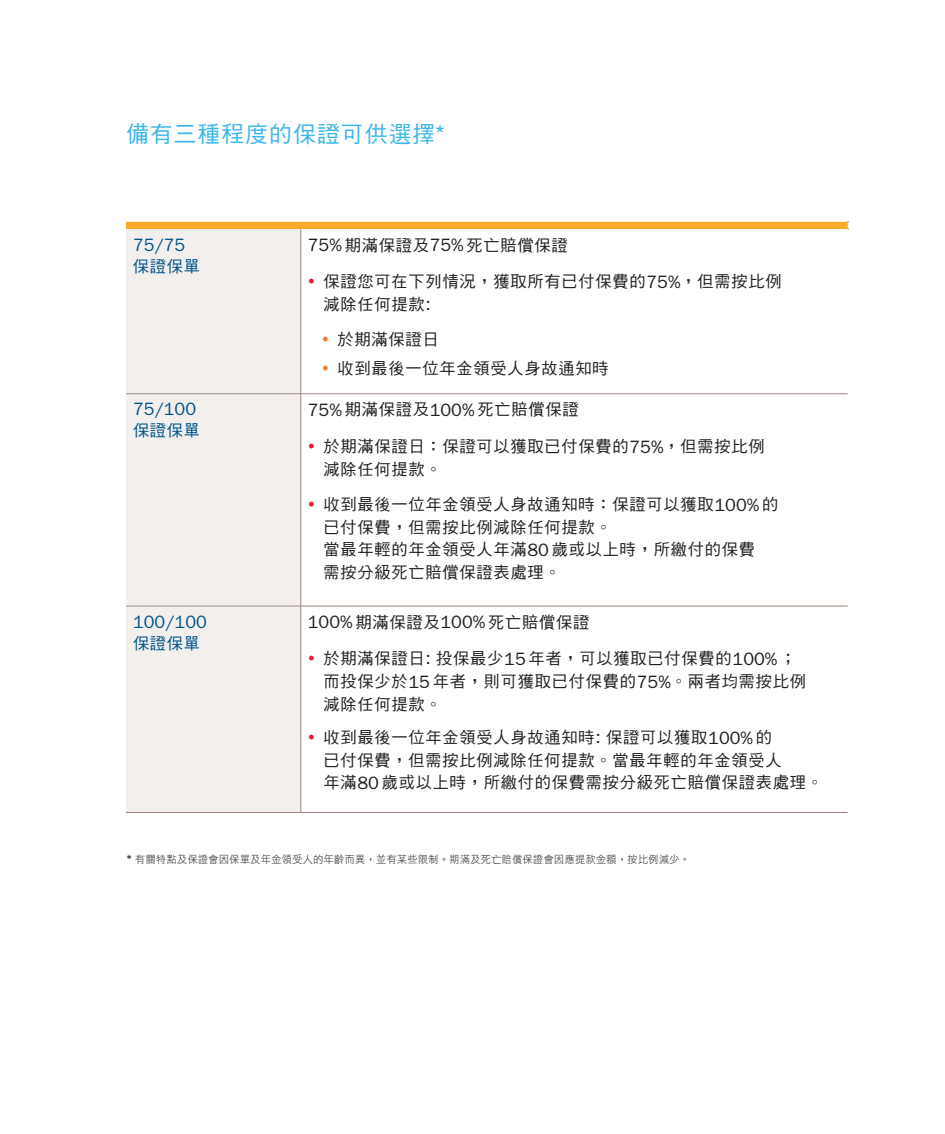
<style>
.page{position:relative;width:945px;height:1134px;background:#fff}
.page>*{position:absolute;margin:0;border:0;box-sizing:border-box;transform-origin:0 0}
.t1{font:22.75px "DF Hei Md HK BF";letter-spacing:.05em;color:#3bb7e9}
.t2{font:17.85px "Franklin Gothic";color:#005589}
.t3{font:16.1px/22.8px "DF Hei Md HK BF";letter-spacing:.05em;color:#231f20}
.t4{font:16.1px "DF Hei Md HK BF";letter-spacing:.05em;color:#005589}
.t5{font:10.5px "DF Li Hei Lt HK BF";letter-spacing:.05em;color:#231f20;scale:.95 1}
.s1{font-family:"Franklin Gothic";font-size:17.85px}
.s2{font-family:"Franklin Got Cd ITC";font-size:12.25px}
</style>
<div class="page">
<div style="left:126px;top:230px;width:175px;height:582px;background:#f3efed"></div>
<hr style="left:126px;top:606px;width:175px;height:1px;background:#9a887e">
<hr style="left:301px;top:606px;width:547px;height:1px;background:#9a887e">
<hr style="left:126px;top:812px;width:175px;height:1px;background:#9a887e">
<hr style="left:301px;top:812px;width:547px;height:1px;background:#9a887e">
<hr style="left:126px;top:393px;width:175px;height:1px;background:#9a887e">
<hr style="left:301px;top:393px;width:547px;height:1px;background:#9a887e">
<svg style="left:126px;top:222px;width:723px;height:8px;background:#fab341"></svg>
<hr style="left:301px;top:229px;width:1px;height:165px;background:#9a887e">
<hr style="left:301px;top:394px;width:1px;height:212px;background:#9a887e">
<hr style="left:301px;top:606px;width:1px;height:206px;background:#9a887e">
<h1 class="t1" style="left:126px;top:123px;width:321px">備有三種程度的保證可供選擇*</h1>
<p class="t2" style="left:133px;top:234px;width:54px">75/75</p>
<p class="t4" style="left:133px;top:258px;width:69px">保證保單</p>
<p class="t3" style="left:308px;top:234px;width:261px"><span class="s1">75%</span> 期滿保證及<span class="s1">75%</span> 死亡賠償保證</p>
<p class="t3" style="left:324px;top:271px;width:460px">保證您可在下列情況，獲取所有已付保費的<span class="s1">75%</span>，但需按比例減除任何提款<span class="s1">:</span></p>
<p class="t3" style="left:338px;top:326px;width:273px;line-height:28.9px">於期滿保證日<br>收到最後一位年金領受人身故通知時</p>
<p class="t2" style="left:133px;top:399px;width:65px">75/100</p>
<p class="t4" style="left:133px;top:422px;width:69px">保證保單</p>
<p class="t3" style="left:308px;top:399px;width:272px"><span class="s1">75%</span> 期滿保證及<span class="s1">100%</span> 死亡賠償保證</p>
<p class="t3" style="left:324px;top:435px;width:443px">於期滿保證日：保證可以獲取已付保費的<span class="s1">75%</span>，但需按比例減除任何提款。</p>
<p class="t3" style="left:324px;top:493px;width:456px">收到最後一位年金領受人身故通知時：保證可以獲取<span class="s1">100%</span> 的已付保費，但需按比例減除任何提款。<br>當最年輕的年金領受人年滿<span class="s1">80</span> 歲或以上時，所繳付的保費<br>需按分級死亡賠償保證表處理。</p>
<p class="t2" style="left:133px;top:611px;width:75px">100/100</p>
<p class="t4" style="left:133px;top:635px;width:69px">保證保單</p>
<p class="t3" style="left:308px;top:611px;width:283px"><span class="s1">100%</span> 期滿保證及<span class="s1">100%</span> 死亡賠償保證</p>
<p class="t3" style="left:324px;top:648px;width:484px">於期滿保證日<span class="s1">:</span> 投保最少<span class="s1">15</span> 年者，可以獲取已付保費的<span class="s1">100%</span> ；而投保少於<span class="s1">15</span> 年者，則可獲取已付保費的<span class="s1">75%</span>。兩者均需按比例減除任何提款。</p>
<p class="t3" style="left:324px;top:726px;width:501px">收到最後一位年金領受人身故通知時<span class="s1">:</span> 保證可以獲取<span class="s1">100%</span> 的<br>已付保費，但需按比例減除任何提款。當最年輕的年金領受人<br>年滿<span class="s1">80</span> 歲或以上時，所繳付的保費需按分級死亡賠償保證表處理。</p>
<p class="t5" style="left:126px;top:854px;width:595px"><span class="s2">*</span> 有關特點及保證會因保單及年金領受人的年齡而異，並有某些限制。期滿及死亡賠償保證會因應提款金額，按比例減少。</p>
</div>
